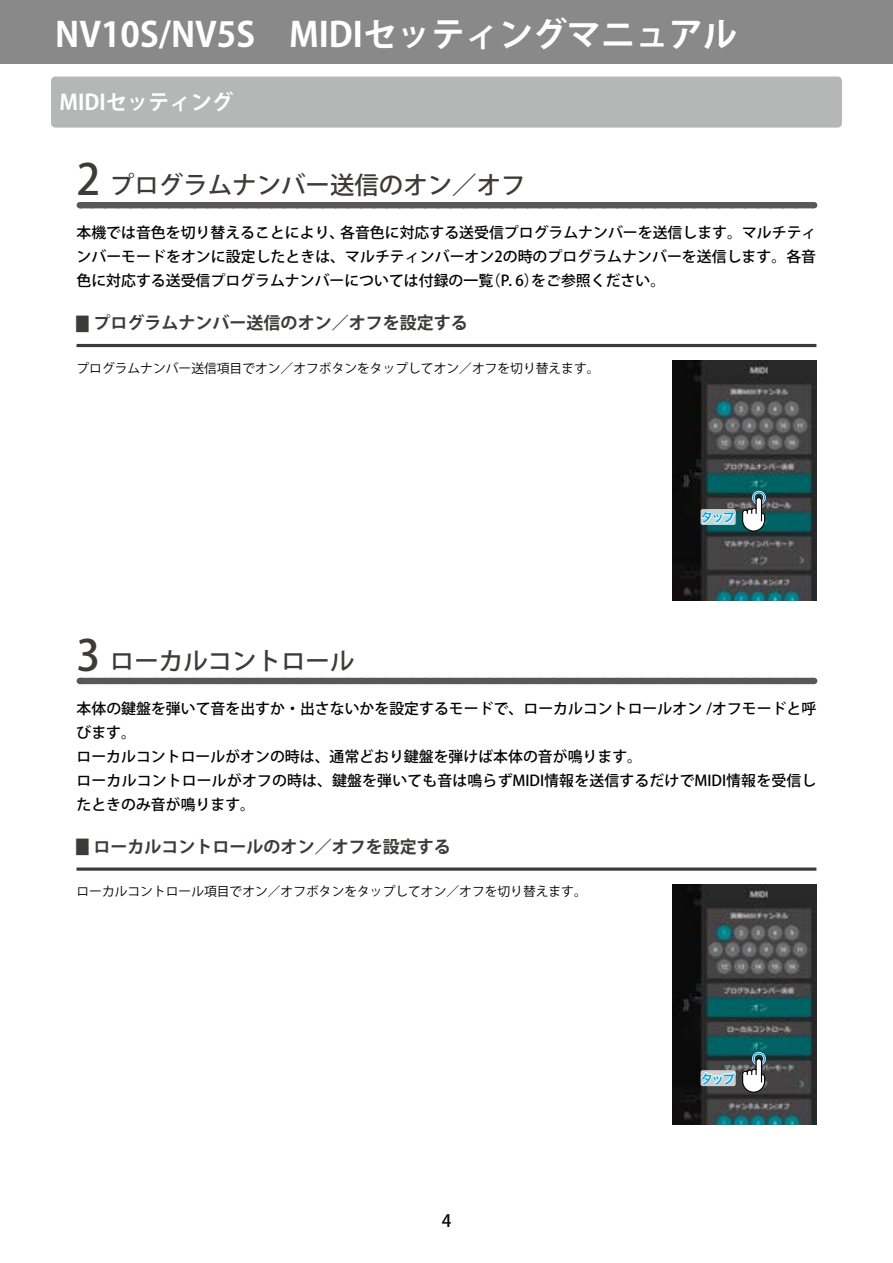
<style>
.page{position:relative;width:893px;height:1263px;background:#fff}
.page>*{position:absolute;margin:0;border:0;box-sizing:border-box;transform-origin:0 0}
.t1{font:700 34.05px "Koz Go Pro";color:#fff}
.t2{font:500 24.45px "Koz Go Pro";color:#3e3a39}
.t3{font:700 21.3px "Koz Go Pro";color:#fff}
.t4{font:700 16.95px "Koz Go Pro";color:#3e3a39}
.t5{font:500 16.95px "Koz Go Pro";color:#000}
.t6{font:500 14.85px/23.9px "Koz Go Pro";color:#000;text-align:justify}
.t7{font:12.75px "Koz Go Pro";color:#000}
.t8{font:12.75px "Hira Kaku Pro N W6";letter-spacing:-.14em;color:#00a0e9}
.s1{font-size:42.6px}
.s2{font-family:"Arial";font-size:13.65px}
</style>
<div class="page">
<div style="left:51px;top:77px;width:791px;height:51px;background:#b5b6b6;border-radius:4px"></div>
<div style="left:0;top:0;width:893px;height:64px;background:#898989"></div>
<div style="left:80px;top:202px;width:733px;height:6px;background:#595757"></div>
<hr style="left:77px;top:344px;width:739px;height:3px;background:#3e3a39">
<div style="left:80px;top:678px;width:733px;height:6px;background:#595757"></div>
<svg style="left:77px;top:867px;width:739px;height:4px;background:#646160"></svg>
<img style="left:672px;top:361px;width:144px;height:240px">
<svg style="left:701px;top:509px;width:35px;height:16px"></svg>
<svg style="left:742px;top:491px;width:24px;height:41px"></svg>
<svg style="left:700px;top:510px;width:36px;height:15px"></svg>
<img style="left:672px;top:884px;width:144px;height:240px">
<svg style="left:701px;top:1070px;width:35px;height:16px"></svg>
<svg style="left:742px;top:1052px;width:24px;height:41px"></svg>
<svg style="left:700px;top:1071px;width:36px;height:15px"></svg>
<h1 class="t1" style="left:55px;top:13px;width:683px">NV10S/NV5S　MIDIセッティングマニュアル</h1>
<h3 class="t3" style="left:60px;top:89px;width:175px">MIDIセッティング</h3>
<h2 class="t2" style="left:77px;top:170px;width:451px"><span class="s1">2</span> プログラムナンバー送信のオン／オフ</h2>
<p class="t6" style="left:77px;top:222px;width:741px">本機では音色を切り替えることにより、各音色に対応する送受信プログラムナンバーを送信します。マルチティンバーモードをオンに設定したときは、マルチティンバーオン2の時のプログラムナンバーを送信します。各音色に対応する送受信プログラムナンバーについては付録の一覧（P. 6）をご参照ください。</p>
<p class="t4" style="left:77px;top:312px;width:393px"><span class="s2">█</span> プログラムナンバー送信のオン／オフを設定する</p>
<p class="t7" style="left:77px;top:360px;width:524px">プログラムナンバー送信項目でオン／オフボタンをタップしてオン／オフを切り替えます。</p>
<p class="t8" style="left:700px;top:506px;width:36px">タップ</p>
<h2 class="t2" style="left:77px;top:645px;width:279px"><span class="s1">3</span> ローカルコントロール</h2>
<p class="t6" style="left:77px;top:698px;width:741px;text-align:left">本体の鍵盤を弾いて音を出すか・出さないかを設定するモードで、ローカルコントロールオン /オフモードと呼びます。<br>ローカルコントロールがオンの時は、通常どおり鍵盤を弾けば本体の音が鳴ります。<br>ローカルコントロールがオフの時は、鍵盤を弾いても音は鳴らずMIDI情報を送信するだけでMIDI情報を受信したときのみ音が鳴ります。</p>
<p class="t4" style="left:77px;top:835px;width:376px"><span class="s2">█</span> ローカルコントロールのオン／オフを設定する</p>
<p class="t7" style="left:77px;top:883px;width:512px">ローカルコントロール項目でオン／オフボタンをタップしてオン／オフを切り替えます。</p>
<p class="t5" style="left:442px;top:1210px;width:11px">4</p>
<p class="t8" style="left:700px;top:1067px;width:36px">タップ</p>
</div>
